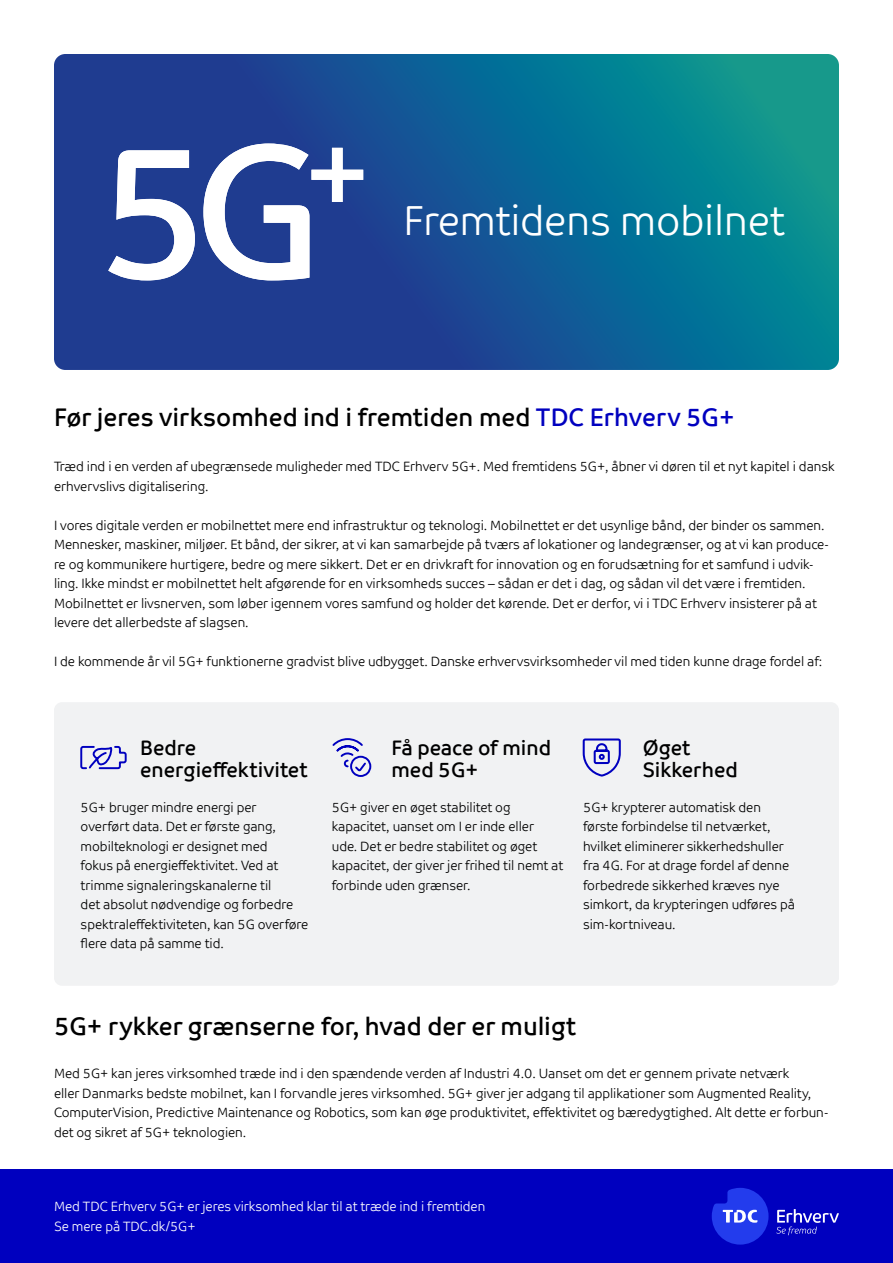
<style>
.page{position:relative;width:893px;height:1263px;background:#fff}
.page>*{position:absolute;margin:0;border:0;box-sizing:border-box;transform-origin:0 0}
.t1{font:42px "TDC Light";letter-spacing:-.005em;color:#fff}
.t2{font:25.5px "TDC";color:#000}
.t3{font:21px/22.5px "TDC";color:#000}
.t4{font:13.5px/19.5px "TDC Light";letter-spacing:-.005em;color:#000}
.t5{font:13.5px/19.5px "TDC Light";letter-spacing:-.005em;color:#fff}
.s1{color:#0000bf}
</style>
<div class="page">
<div style="left:0;top:1169px;width:893px;height:94px;background:#0000bf"></div>
<svg style="left:54px;top:54px;width:785px;height:316px;background:#116093"></svg>
<svg style="left:108px;top:144px;width:255px;height:136px"></svg>
<svg style="left:712px;top:1188px;width:56px;height:56px"></svg>
<svg style="left:776px;top:1209px;width:63px;height:26px"></svg>
<div style="left:54px;top:702px;width:785px;height:284px;background:#f1f2f3;border-radius:8px"></div>
<svg style="left:80px;top:745px;width:47px;height:25px"></svg>
<svg style="left:332px;top:738px;width:40px;height:39px"></svg>
<svg style="left:582px;top:738px;width:39px;height:39px"></svg>
<h1 class="t1" style="left:404px;top:197px;width:383px">Fremtidens mobilnet</h1>
<h2 class="t2" style="left:54px;top:402px;width:682px">Før jeres virksomhed ind i fremtiden med <span class="s1">TDC Erhverv 5G+</span></h2>
<p class="t4" style="left:54px;top:457px;width:782px">Træd ind i en verden af ubegrænsede muligheder med TDC Erhverv 5G+. Med fremtidens 5G+, åbner vi døren til et nyt kapitel i dansk erhvervslivs digitalisering.</p>
<p class="t4" style="left:54px;top:515px;width:776px">I vores digitale verden er mobilnettet mere end infrastruktur og teknologi. Mobilnettet er det usynlige bånd, der binder os sammen.<br>Mennesker, maskiner, miljøer. Et bånd, der sikrer, at vi kan samarbejde på tværs af lokationer og landegrænser, og at vi kan produce&shy;re og kommunikere hurtigere, bedre og mere sikkert. Det er en drivkraft for innovation og en forudsætning for et samfund i udvik&shy;ling. Ikke mindst er mobilnettet helt afgørende for en virksomheds succes – sådan er det i dag, og sådan vil det være i fremtiden.<br>Mobilnettet er livsnerven, som løber igennem vores samfund og holder det kørende. Det er derfor, vi i TDC Erhverv insisterer på at levere det allerbedste af slagsen.</p>
<p class="t4" style="left:54px;top:652px;width:770px">I de kommende år vil 5G+ funktionerne gradvist blive udbygget. Danske erhvervsvirksomheder vil med tiden kunne drage fordel af:</p>
<h3 class="t3" style="left:140px;top:736px;width:169px">Bedre energieffektivitet</h3>
<p class="t4" style="left:81px;top:797px;width:229px">5G+ bruger mindre energi per overført data. Det er første gang, mobilteknologi er designet med<br>fokus på energieffektivitet. Ved at trimme signaleringskanalerne til<br>det absolut nødvendige og forbedre spektraleffektiviteten, kan 5G overføre flere data på samme tid.</p>
<h3 class="t3" style="left:391px;top:736px;width:161px">Få peace of mind med 5G+</h3>
<p class="t4" style="left:332px;top:797px;width:233px">5G+ giver en øget stabilitet og kapacitet, uanset om I er inde eller<br>ude. Det er bedre stabilitet og øget kapacitet, der giver jer frihed til nemt at forbinde uden grænser.</p>
<h3 class="t3" style="left:643px;top:736px;width:97px">Øget<br>Sikkerhed</h3>
<p class="t4" style="left:583px;top:797px;width:213px">5G+ krypterer automatisk den første forbindelse til netværket, hvilket eliminerer sikkerhedshuller fra 4G. For at drage fordel af denne forbedrede sikkerhed kræves nye simkort, da krypteringen udføres på sim-kortniveau.</p>
<h2 class="t2" style="left:54px;top:1011px;width:524px">5G+ rykker grænserne for, hvad der er muligt</h2>
<p class="t4" style="left:54px;top:1064px;width:776px">Med 5G+ kan jeres virksomhed træde ind i den spændende verden af Industri 4.0. Uanset om det er gennem private netværk<br>eller Danmarks bedste mobilnet, kan I forvandle jeres virksomhed. 5G+ giver jer adgang til applikationer som Augmented Reality, ComputerVision, Predictive Maintenance og Robotics, som kan øge produktivitet, effektivitet og bæredygtighed. Alt dette er forbun&shy;det og sikret af 5G+ teknologien.</p>
<p class="t5" style="left:54px;top:1197px;width:433px">Med TDC Erhverv 5G+ er jeres virksomhed klar til at træde ind i fremtiden<br>Se mere på TDC.dk/5G+</p>
</div>
